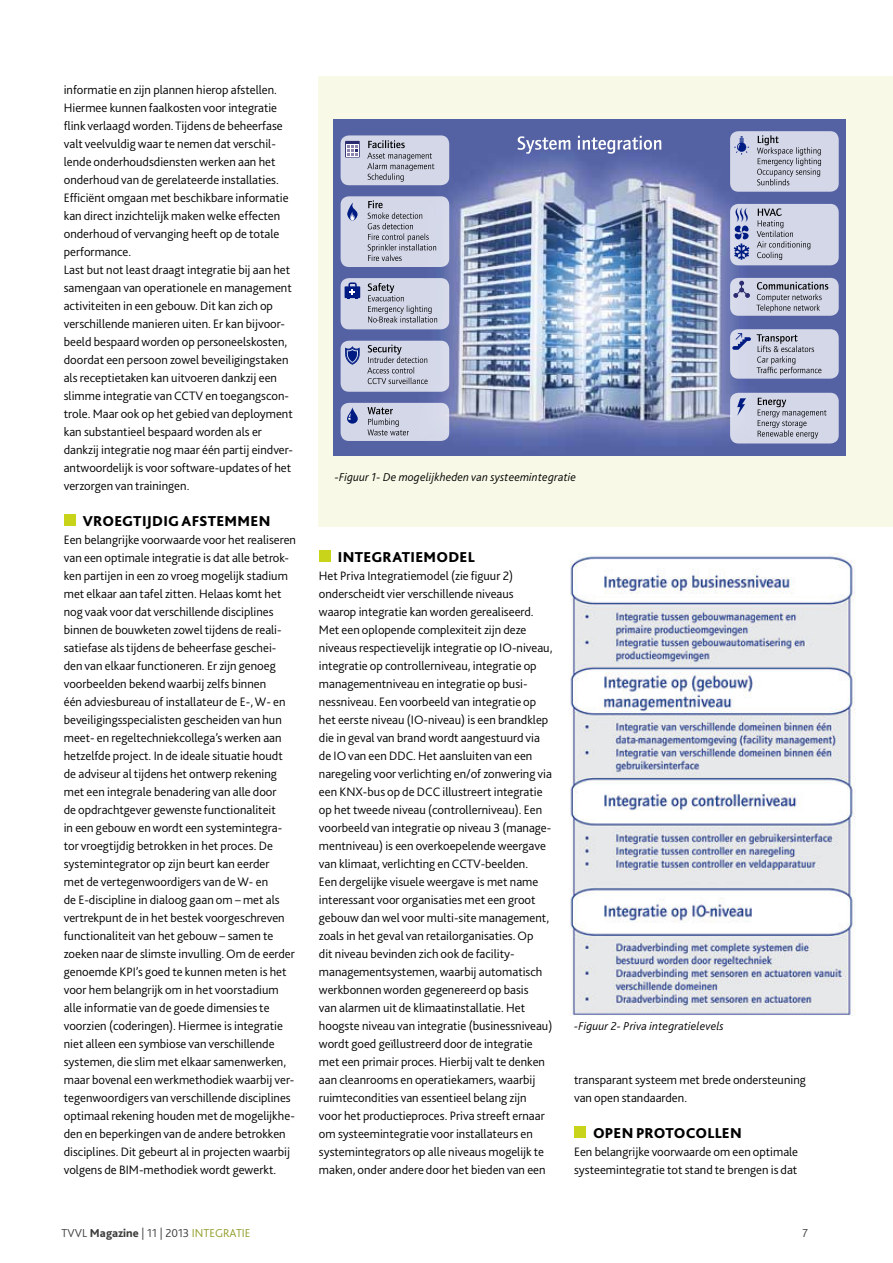
<style>
.page{position:relative;width:893px;height:1263px;background:#fff}
.page>*{position:absolute;margin:0;border:0;box-sizing:border-box;transform-origin:0 0}
.t1{font:800 15px "Bliss 2";letter-spacing:.015em;color:#000}
.t2{font:300 12.75px/18px "Bliss 2";color:#000}
.t3{font:italic 300 12px "Bliss 2";letter-spacing:.01em;color:#000}
.t4{font:300 12px "Bliss 2";color:#3c3c3b}
.s1{font-weight:800}
.s2{color:#919c26}
</style>
<div class="page">
<div style="left:319px;top:76px;width:574px;height:450px;background:#f8f9e6"></div>
<div style="left:64px;top:515px;width:11px;height:11px;background:#c8d419"></div>
<div style="left:319px;top:551px;width:11px;height:11px;background:#c8d419"></div>
<div style="left:574px;top:1127px;width:11px;height:11px;background:#c8d419"></div>
<img style="left:334px;top:119px;width:511px;height:336px">
<svg style="left:517px;top:136px;width:144px;height:18px;background:#808bbb"></svg>
<div style="left:341px;top:196px;width:108px;height:71px;background:#d4d7e7;border-radius:8px"></div>
<svg style="left:368px;top:200px;width:68px;height:61px"></svg>
<svg style="left:347px;top:203px;width:11px;height:18px"></svg>
<div style="left:341px;top:278px;width:108px;height:51px;background:#d4d7e7;border-radius:8px"></div>
<div style="left:345px;top:286px;width:15px;height:12px;background:#001c83"></div>
<svg style="left:347px;top:282px;width:11px;height:17px"></svg>
<svg style="left:368px;top:283px;width:69px;height:39px"></svg>
<div style="left:341px;top:341px;width:108px;height:51px;background:#d4d7e7;border-radius:8px"></div>
<svg style="left:367px;top:345px;width:61px;height:39px"></svg>
<svg style="left:345px;top:346px;width:15px;height:19px"></svg>
<div style="left:730px;top:393px;width:109px;height:50px;background:#d4d7e7;border-radius:8px"></div>
<svg style="left:758px;top:398px;width:69px;height:40px"></svg>
<svg style="left:737px;top:398px;width:9px;height:18px"></svg>
<div style="left:730px;top:131px;width:109px;height:61px;background:#d4d7e7;border-radius:8px"></div>
<svg style="left:757px;top:135px;width:64px;height:50px"></svg>
<svg style="left:734px;top:136px;width:15px;height:19px"></svg>
<div style="left:730px;top:204px;width:109px;height:61px;background:#d4d7e7;border-radius:8px"></div>
<svg style="left:757px;top:208px;width:53px;height:52px"></svg>
<img style="left:735px;top:208px;width:13px;height:14px">
<svg style="left:733px;top:225px;width:17px;height:35px"></svg>
<div style="left:730px;top:329px;width:109px;height:50px;background:#d4d7e7;border-radius:8px"></div>
<svg style="left:757px;top:334px;width:64px;height:41px"></svg>
<svg style="left:732px;top:333px;width:19px;height:17px"></svg>
<div style="left:341px;top:403px;width:108px;height:38px;background:#d4d7e7;border-radius:8px"></div>
<svg style="left:367px;top:407px;width:42px;height:28px"></svg>
<svg style="left:347px;top:407px;width:11px;height:17px"></svg>
<div style="left:341px;top:135px;width:108px;height:50px;background:#d4d7e7;border-radius:8px"></div>
<svg style="left:367px;top:140px;width:67px;height:42px"></svg>
<svg style="left:345px;top:141px;width:15px;height:16px"></svg>
<div style="left:346px;top:142px;width:13px;height:15px;background:#fff"></div>
<svg style="left:346px;top:142px;width:13px;height:14px"></svg>
<div style="left:730px;top:278px;width:109px;height:38px;background:#d4d7e7;border-radius:8px"></div>
<svg style="left:756px;top:282px;width:72px;height:30px"></svg>
<svg style="left:733px;top:281px;width:17px;height:17px"></svg>
<img style="left:570px;top:553px;width:286px;height:462px">
<p class="t2" style="left:64px;top:82px;width:231px">informatie en zijn plannen hierop afstellen.<br>Hiermee kunnen faalkosten voor integratie flink verlaagd worden. Tijdens de beheerfase valt veelvuldig waar te nemen dat verschil&shy;lende onderhoudsdiensten werken aan het onderhoud van de gerelateerde installaties.<br>Efficiënt omgaan met beschikbare informatie kan direct inzichtelijk maken welke effecten onderhoud of vervanging heeft op de totale performance.<br>Last but not least draagt integratie bij aan het samengaan van operationele en management activiteiten in een gebouw. Dit kan zich op verschillende manieren uiten. Er kan bijvoor&shy;beeld bespaard worden op personeelskosten, doordat een persoon zowel beveiligingstaken als receptietaken kan uitvoeren dankzij een slimme integratie van CCTV en toegangscon&shy;trole. Maar ook op het gebied van deployment kan substantieel bespaard worden als er dankzij integratie nog maar één partij eindver&shy;antwoordelijk is voor software-updates of het verzorgen van trainingen.</p>
<p class="t1" style="left:83px;top:516px;width:189px">VROEGTIJDIG AFSTEMMEN</p>
<p class="t2" style="left:64px;top:532px;width:234px">Een belangrijke voorwaarde voor het realiseren van een optimale integratie is dat alle betrok&shy;ken partijen in een zo vroeg mogelijk stadium met elkaar aan tafel zitten. Helaas komt het nog vaak voor dat verschillende disciplines binnen de bouwketen zowel tijdens de reali&shy;satiefase als tijdens de beheerfase geschei&shy;den van elkaar functioneren. Er zijn genoeg voorbeelden bekend waarbij zelfs binnen<br>één adviesbureau of installateur de E-, W- en beveiligingsspecialisten gescheiden van hun meet- en regeltechniekcollega’s werken aan hetzelfde project. In de ideale situatie houdt de adviseur al tijdens het ontwerp rekening met een integrale benadering van alle door<br>de opdrachtgever gewenste functionaliteit<br>in een gebouw en wordt een systemintegra&shy;tor vroegtijdig betrokken in het proces. De systemintegrator op zijn beurt kan eerder<br>met de vertegenwoordigers van de W- en<br>de E-discipline in dialoog gaan om – met als vertrekpunt de in het bestek voorgeschreven functionaliteit van het gebouw – samen te zoeken naar de slimste invulling. Om de eerder genoemde KPI’s goed te kunnen meten is het voor hem belangrijk om in het voorstadium alle informatie van de goede dimensies te voorzien (coderingen). Hiermee is integratie niet alleen een symbiose van verschillende systemen, die slim met elkaar samenwerken, maar bovenal een werkmethodiek waarbij ver&shy;tegenwoordigers van verschillende disciplines optimaal rekening houden met de mogelijkhe&shy;den en beperkingen van de andere betrokken disciplines. Dit gebeurt al in projecten waarbij volgens de BIM-methodiek wordt gewerkt.</p>
<p class="t3" style="left:335px;top:473px;width:243px">-Figuur 1- De mogelijkheden van systeemintegratie</p>
<p class="t1" style="left:338px;top:552px;width:138px">INTEGRATIEMODEL</p>
<p class="t2" style="left:319px;top:568px;width:235px">Het Priva Integratiemodel (zie figuur 2) onderscheidt vier verschillende niveaus waarop integratie kan worden gerealiseerd.<br>Met een oplopende complexiteit zijn deze niveaus respectievelijk integratie op IO-niveau, integratie op controllerniveau, integratie op managementniveau en integratie op busi&shy;nessniveau. Een voorbeeld van integratie op het eerste niveau (IO-niveau) is een brandklep die in geval van brand wordt aangestuurd via de IO van een DDC. Het aansluiten van een naregeling voor verlichting en/of zonwering via een KNX-bus op de DCC illustreert integratie op het tweede niveau (controllerniveau). Een voorbeeld van integratie op niveau 3 (manage&shy;mentniveau) is een overkoepelende weergave van klimaat, verlichting en CCTV-beelden.<br>Een dergelijke visuele weergave is met name interessant voor organisaties met een groot gebouw dan wel voor multi-site management, zoals in het geval van retailorganisaties. Op<br>dit niveau bevinden zich ook de facility&shy;managementsystemen, waarbij automatisch werkbonnen worden gegenereerd op basis<br>van alarmen uit de klimaatinstallatie. Het hoogste niveau van integratie (businessniveau) wordt goed geïllustreerd door de integratie met een primair proces. Hierbij valt te denken aan cleanrooms en operatiekamers, waarbij ruimtecondities van essentieel belang zijn voor het productieproces. Priva streeft ernaar om systeemintegratie voor installateurs en systemintegrators op alle niveaus mogelijk te maken, onder andere door het bieden van een</p>
<p class="t3" style="left:574px;top:1022px;width:151px">-Figuur 2- Priva integratielevels</p>
<p class="t2" style="left:574px;top:1072px;width:233px">transparant systeem met brede ondersteuning van open standaarden.</p>
<p class="t1" style="left:593px;top:1128px;width:150px">OPEN PROTOCOLLEN</p>
<p class="t2" style="left:574px;top:1144px;width:226px">Een belangrijke voorwaarde om een optimale systeemintegratie tot stand te brengen is dat</p>
<p class="t4" style="left:62px;top:1228px;width:190px">TVVL <span class="s1">Magazine</span> | 11 | 2013 <span class="s2">INTEGRATIE</span></p>
<p class="t4" style="left:802px;top:1228px;width:7px">7</p>
</div>
